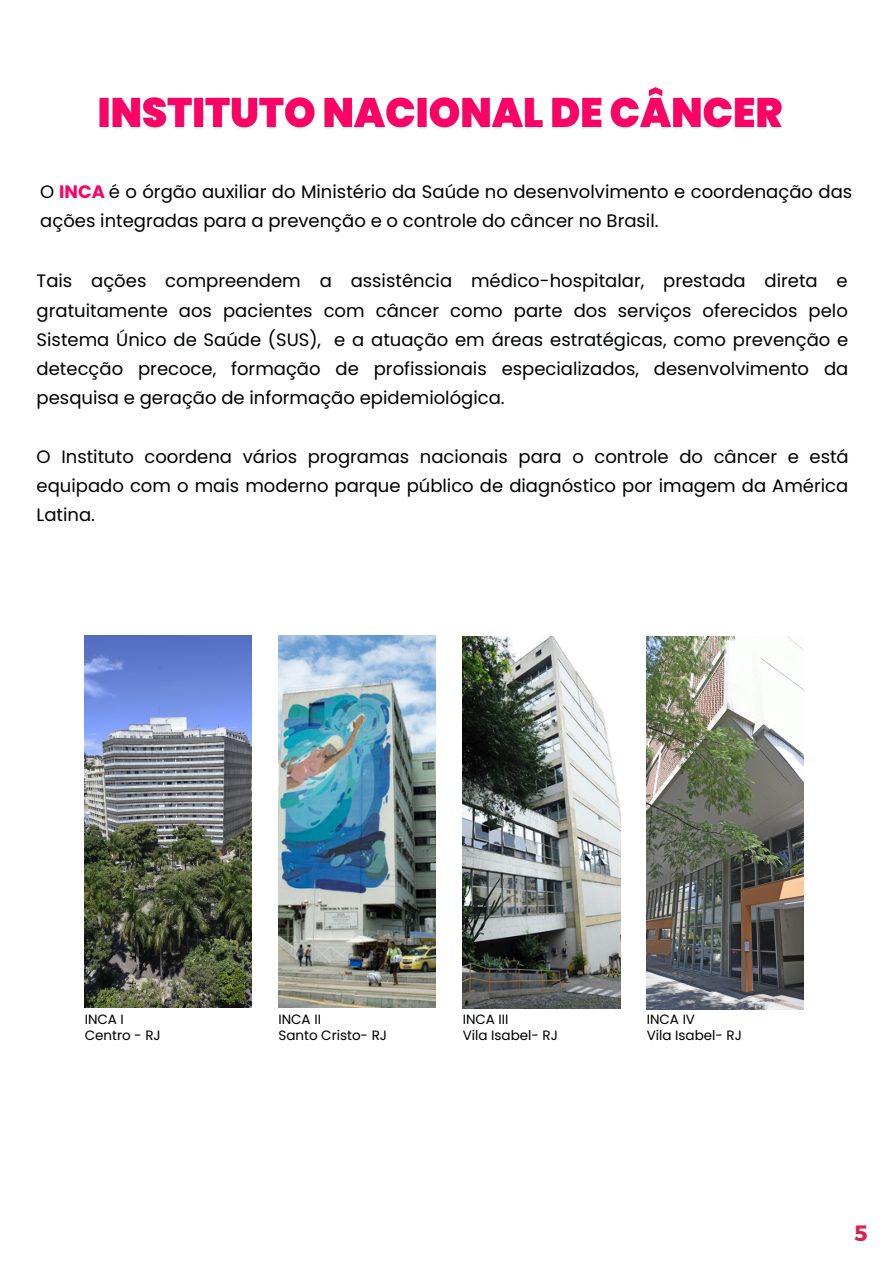
<style>
.page{position:relative;width:893px;height:1264px;background:#fff}
.page>*{position:absolute;margin:0;border:0;box-sizing:border-box;transform-origin:0 0}
.t1{font:700 22.2px "Montserrat";color:#dc214c}
.t2{font:18px/29.2px "Poppins";color:#000;text-align:justify}
.t3{font:13.5px "Poppins";color:#000}
.s1{color:rgb(233 242 243/.4)}
.s2{font-weight:700;color:rgb(233 242 243/.4)}
</style>
<div class="page">
<img style="left:99px;top:87px;width:683px;height:42px">
<img style="left:85px;top:635px;width:166px;height:372px">
<img style="left:278px;top:635px;width:158px;height:372px">
<img style="left:462px;top:636px;width:158px;height:372px">
<img style="left:646px;top:636px;width:157px;height:373px">
<p class="t2" style="left:40px;top:177px;width:813px"><span class="s1">O</span> <span class="s2">INCA</span> é o órgão auxiliar do Ministério da Saúde no desenvolvimento e coordenação das ações integradas para a prevenção e o controle do câncer no Brasil.</p>
<p class="t2" style="left:37px;top:266px;width:813px">Tais ações compreendem a assistência médico-hospitalar, prestada direta e gratuitamente aos pacientes com câncer como parte dos serviços oferecidos pelo Sistema Único de Saúde (SUS), e a atuação em áreas estratégicas, como prevenção e detecção precoce, formação de profissionais especializados, desenvolvimento da pesquisa e geração de informação epidemiológica.</p>
<p class="t2" style="left:37px;top:442px;width:813px">O Instituto coordena vários programas nacionais para o controle do câncer e está equipado com o mais moderno parque público de diagnóstico por imagem da América Latina.</p>
<p class="t3" style="left:85px;top:1010px;width:41px">INCA I</p>
<p class="t3" style="left:85px;top:1025px;width:77px">Centro - RJ</p>
<p class="t3" style="left:278px;top:1010px;width:44px">INCA II</p>
<p class="t3" style="left:278px;top:1025px;width:110px">Santo Cristo- RJ</p>
<p class="t3" style="left:462px;top:1010px;width:47px">INCA III</p>
<p class="t3" style="left:462px;top:1025px;width:97px">Vila Isabel- RJ</p>
<p class="t3" style="left:646px;top:1010px;width:50px">INCA IV</p>
<p class="t3" style="left:646px;top:1025px;width:97px">Vila Isabel- RJ</p>
<p class="t1" style="left:854px;top:1218px;width:15px">5</p>
</div>
